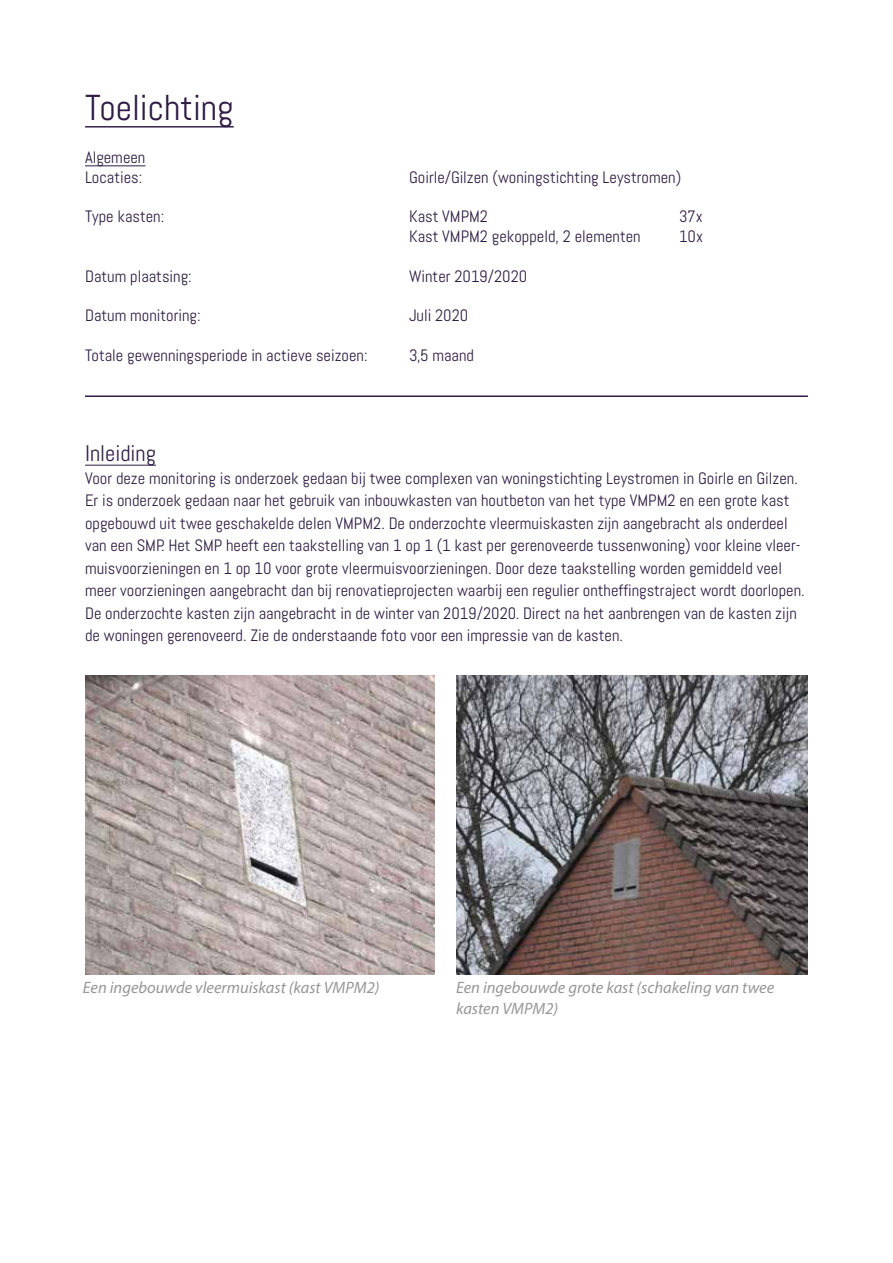
<style>
.page{position:relative;width:893px;height:1263px;background:#fff}
.page>*{position:absolute;margin:0;border:0;box-sizing:border-box;transform-origin:0 0}
.t1{font:36px "Abel";color:#2e1c44}
.t2{font:22.5px "Abel";color:#2e1c44}
.t3{font:16.5px/22.5px "Abel";color:#2e1c44}
.t4{font:italic 16.5px/21px "Myriad Pro";color:#969696}
</style>
<div class="page">
<hr style="left:85px;top:126px;width:149px;height:2px;background:#2e1c44">
<hr style="left:85px;top:165px;width:60px;height:1px;background:#2e1c44">
<hr style="left:85px;top:465px;width:71px;height:1px;background:#2e1c44">
<hr style="left:85px;top:395px;width:723px;height:2px;background:#2e1c44">
<img style="left:456px;top:675px;width:352px;height:299px">
<img style="left:85px;top:675px;width:350px;height:299px">
<h1 class="t1" style="left:85px;top:85px;width:150px">Toelichting</h1>
<p class="t3" style="left:85px;top:147px;width:62px;line-height:19.8px">Algemeen<br>Locaties:</p>
<p class="t3" style="left:409px;top:166px;width:274px">Goirle/Gilzen (woningstichting Leystromen)</p>
<p class="t3" style="left:85px;top:205px;width:81px">Type kasten:</p>
<p class="t3" style="left:409px;top:205px;width:81px">Kast VMPM2</p>
<p class="t3" style="left:679px;top:205px;width:25px">37x</p>
<p class="t3" style="left:409px;top:225px;width:233px">Kast VMPM2 gekoppeld, 2 elementen</p>
<p class="t3" style="left:679px;top:225px;width:26px">10x</p>
<p class="t3" style="left:85px;top:265px;width:108px">Datum plaatsing:</p>
<p class="t3" style="left:409px;top:265px;width:120px">Winter 2019/2020</p>
<p class="t3" style="left:85px;top:304px;width:117px">Datum monitoring:</p>
<p class="t3" style="left:409px;top:304px;width:61px">Juli 2020</p>
<p class="t3" style="left:85px;top:344px;width:284px">Totale gewenningsperiode in actieve seizoen:</p>
<p class="t3" style="left:409px;top:344px;width:67px">3,5 maand</p>
<h2 class="t2" style="left:85px;top:439px;width:72px">Inleiding</h2>
<p class="t3" style="left:85px;top:467px;width:721px">Voor deze monitoring is onderzoek gedaan bij twee complexen van woningstichting Leystromen in Goirle en Gilzen.<br>Er is onderzoek gedaan naar het gebruik van inbouwkasten van houtbeton van het type VMPM2 en een grote kast opgebouwd uit twee geschakelde delen VMPM2. De onderzochte vleermuiskasten zijn aangebracht als onderdeel van een SMP. Het SMP heeft een taakstelling van 1 op 1 (1 kast per gerenoveerde tussenwoning) voor kleine vleer&shy;muisvoorzieningen en 1 op 10 voor grote vleermuisvoorzieningen. Door deze taakstelling worden gemiddeld veel meer voorzieningen aangebracht dan bij renovatieprojecten waarbij een regulier ontheffingstraject wordt doorlopen.<br>De onderzochte kasten zijn aangebracht in de winter van 2019/2020. Direct na het aanbrengen van de kasten zijn de woningen gerenoveerd. Zie de onderstaande foto voor een impressie van de kasten.</p>
<p class="t4" style="left:83px;top:977px;width:298px">Een ingebouwde vleermuiskast (kast VMPM2)</p>
<p class="t4" style="left:456px;top:977px;width:320px">Een ingebouwde grote kast (schakeling van twee kasten VMPM2)</p>
</div>
